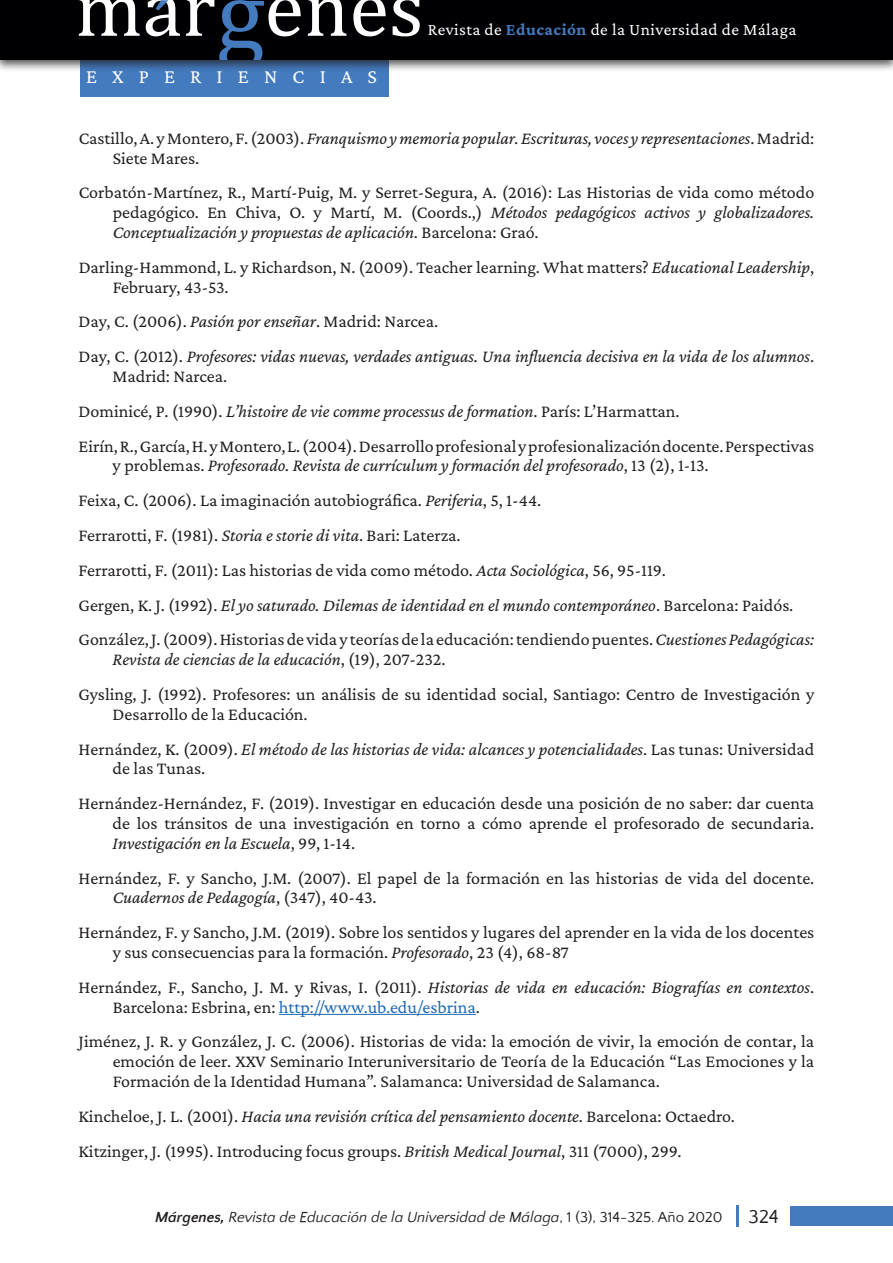
<style>
.page{position:relative;width:893px;height:1263px;background:#fff}
.page>*{position:absolute;margin:0;border:0;box-sizing:border-box;transform-origin:0 0}
.t1{font:20.25px "Crimson Pro";letter-spacing:.75em;color:#fff}
.t2{font:19.5px "Quattrocento Sans";color:#231f20}
.t3{font:18px/34.8px "Crimson Pro";color:#231f20}
.t4{font:italic 18px/19.8px "Crimson Pro";color:#231f20}
.t5{font:17.25px "Crimson Pro";letter-spacing:.025em;color:#fff}
.t6{font:italic 15px "Quattrocento Sans";color:#231f20}
.s1{font-weight:700;color:#447abe}
.s2{font-style:normal}
.s3{font-style:italic}
.s4{color:#1b69b4}
.s5{font-weight:700}
</style>
<div class="page">
<div style="left:81px;top:55px;width:308px;height:42px;background:#447abe"></div>
<div style="left:0;top:0;width:893px;height:72px;background:#231f20;opacity:.75"></div>
<div style="left:0;top:0;width:893px;height:60px;background:#000003"></div>
<svg style="left:78px;top:0;width:62px;height:36px"></svg>
<svg style="left:307px;top:0;width:39px;height:36px"></svg>
<svg style="left:353px;top:0;width:33px;height:36px"></svg>
<svg style="left:393px;top:0;width:27px;height:36px"></svg>
<svg style="left:146px;top:0;width:155px;height:59px"></svg>
<hr style="left:736px;top:1205px;width:3px;height:22px;background:#447abe">
<div style="left:791px;top:1206px;width:102px;height:20px;background:#447abe"></div>
<hr style="left:279px;top:1014px;width:197px;height:1px;background:#1b69b4">
<p class="t1" style="left:86px;top:64px;width:292px">EXPERIENCIAS</p>
<p class="t5" style="left:428px;top:18px;width:370px">Revista de <span class="s1">Educación</span> de la Universidad de Málaga</p>
<p class="t4" style="left:113px;top:128px;width:703px;text-indent:-34px"><span class="s2">Castillo, A. y Montero, F. (2003).</span> Franquismo y memoria popular. Escrituras, voces y representaciones<span class="s2">. Madrid:<br>Siete Mares.</span></p>
<p class="t3" style="left:113px;top:182px;width:703px;line-height:19.8px;text-align:justify;text-indent:-34px">Corbatón-Martínez, R., Martí-Puig, M. y Serret-Segura, A. (2016): Las Historias de vida como método pedagógico. En Chiva, O. y Martí, M. (Coords.,) <span class="s3">Métodos pedagógicos activos y globalizadores.<br>Conceptualización y propuestas de aplicación</span>. Barcelona: Graó.</p>
<p class="t3" style="left:113px;top:257px;width:703px;line-height:19.8px;text-indent:-34px">Darling-Hammond, L. y Richardson, N. (2009). Teacher learning. What matters? <span class="s3">Educational Leadership</span>,<br>February, 43-53.</p>
<p class="t4" style="left:79px;top:304px;width:737px;line-height:34.8px"><span class="s2">Day, C. (2006).</span> Pasión por enseñar<span class="s2">. Madrid: Narcea.<br>Day, C. (2012).</span> Profesores: vidas nuevas, verdades antiguas. Una influencia decisiva en la vida de los alumnos<span class="s2">.</span></p>
<p class="t3" style="left:79px;top:358px;width:737px;text-indent:34px">Madrid: Narcea.<br>Dominicé, P. (1990). <span class="s3">L’histoire de vie comme processus de formation</span>. París: L’Harmattan.<br>Eirín, R., García, H. y Montero, L. (2004). Desarrollo profesional y profesionalización docente. Perspectivas</p>
<p class="t3" style="left:79px;top:448px;width:737px;text-indent:34px">y problemas. <span class="s3">Profesorado. Revista de currículum y formación del profesorado</span>, 13 (2), 1-13.<br>Feixa, C. (2006). La imaginación autobiográfica. <span class="s3">Periferia</span>, 5, 1-44.<br>Ferrarotti, F. (1981). <span class="s3">Storia e storie di vita</span>. Bari: Laterza.<br>Ferrarotti, F. (2011): Las historias de vida como método. <span class="s3">Acta Sociológica</span>, 56, 95-119.<br>Gergen, K. J. (1992). <span class="s3">El yo saturado. Dilemas de identidad en el mundo contemporáneo</span>. Barcelona: Paidós.<br>González, J. (2009). Historias de vida y teorías de la educación: tendiendo puentes. <span class="s3">Cuestiones Pedagógicas:</span></p>
<p class="t3" style="left:79px;top:641px;width:737px;text-indent:34px"><span class="s3">Revista de ciencias de la educación</span>, (19), 207-232.<br>Gysling, J. (1992). Profesores: un análisis de su identidad social, Santiago: Centro de Investigación y</p>
<p class="t3" style="left:79px;top:696px;width:737px;text-indent:34px">Desarrollo de la Educación.<br>Hernández, K. (2009). <span class="s3">El método de las historias de vida: alcances y potencialidades</span>. Las tunas: Universidad</p>
<p class="t3" style="left:79px;top:751px;width:737px;text-indent:34px">de las Tunas.<br>Hernández-Hernández, F. (2019). Investigar en educación desde una posición de no saber: dar cuenta</p>
<p class="t3" style="left:113px;top:813px;width:703px;line-height:19.8px">de los tránsitos de una investigación en torno a cómo aprende el profesorado de secundaria.<br><span class="s3">Investigación en la Escuela</span>, 99, 1-14.</p>
<p class="t3" style="left:113px;top:867px;width:703px;line-height:19.8px;text-indent:-34px">Hernández, F. y Sancho, J.M. (2007). El papel de la formación en las historias de vida del docente.<br><span class="s3">Cuadernos de Pedagogía</span>, (347), 40-43.</p>
<p class="t3" style="left:113px;top:922px;width:703px;line-height:19.8px;text-indent:-34px">Hernández, F. y Sancho, J.M. (2019). Sobre los sentidos y lugares del aprender en la vida de los docentes y sus consecuencias para la formación. <span class="s3">Profesorado</span>, 23 (4), 68-87</p>
<p class="t3" style="left:113px;top:977px;width:703px;line-height:19.8px;text-indent:-34px">Hernández, F., Sancho, J. M. y Rivas, I. (2011). <span class="s3">Historias de vida en educación: Biografías en contextos</span>.<br>Barcelona: Esbrina, en: <span class="s4">http://www.ub.edu/esbrina</span>.</p>
<p class="t3" style="left:113px;top:1031px;width:703px;line-height:19.8px;text-align:justify;text-indent:-34px">Jiménez, J. R. y González, J. C. (2006). Historias de vida: la emoción de vivir, la emoción de contar, la emoción de leer. XXV Seminario Interuniversitario de Teoría de la Educación “Las Emociones y la Formación de la Identidad Humana”. Salamanca: Universidad de Salamanca.</p>
<p class="t3" style="left:79px;top:1098px;width:658px">Kincheloe, J. L. (2001). <span class="s3">Hacia una revisión crítica del pensamiento docente</span>. Barcelona: Octaedro.<br>Kitzinger, J. (1995). Introducing focus groups. <span class="s3">British Medical Journal</span>, 311 (7000), 299.</p>
<p class="t6" style="left:155px;top:1209px;width:569px"><span class="s5">Márgenes,</span> Revista de Educación de la Universidad de Málaga<span class="s2">, 1 (3), 314-325. Año 2020</span></p>
<p class="t2" style="left:749px;top:1206px;width:32px">324</p>
</div>
